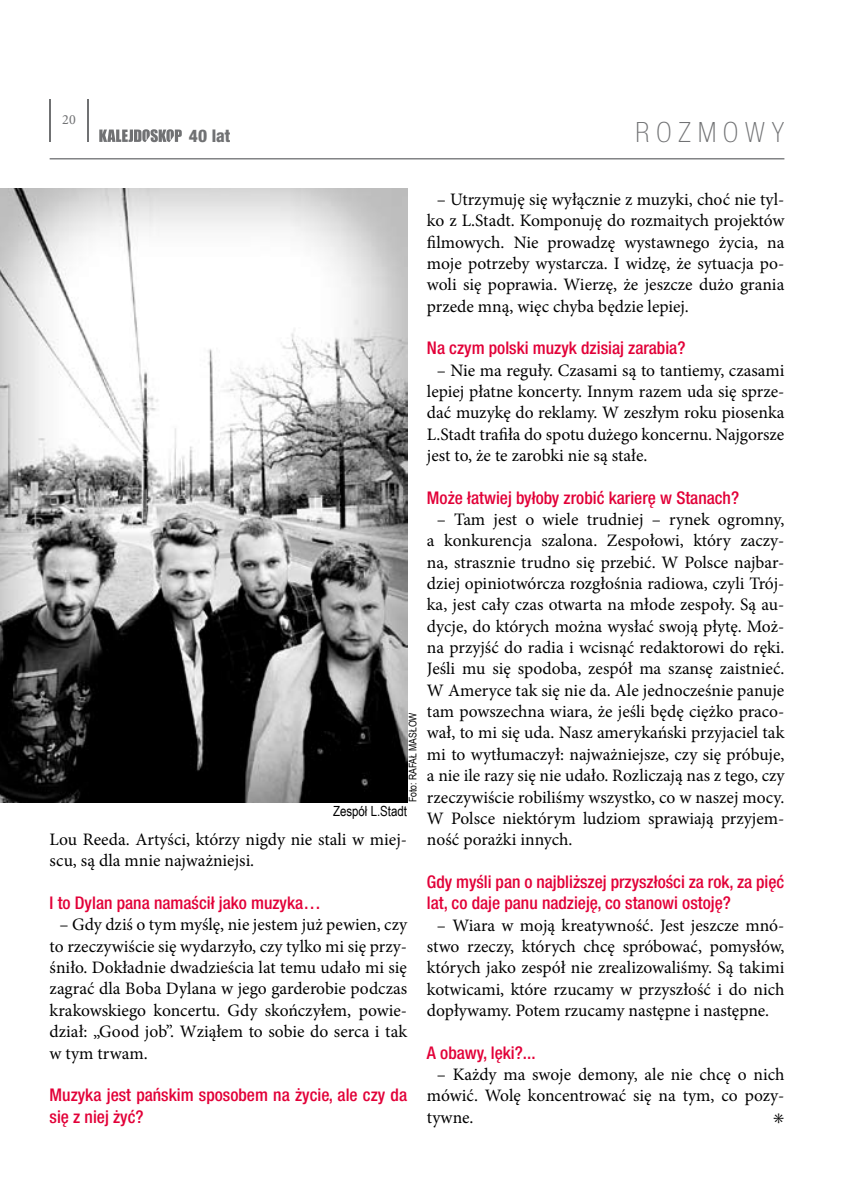
<style>
.page{position:relative;width:844px;height:1191px;background:#fff}
.page>*{position:absolute;margin:0;border:0;box-sizing:border-box;transform-origin:0 0}
.t1{font:100 condensed 28px "Helvetica Neue LT Pro";letter-spacing:.25em;color:#707173}
.t2{font:17.5px/21.3px "Minion Pro";color:#000;text-align:justify}
.t3{font:500 condensed 17.5px/21.3px "Helvetica Neue LT Pro";color:#e20038}
.t4{font:800 condensed 17.5px "Helvetica Neue LT Pro";color:#707173}
.t5{font:14px "Arial Narrow";color:#000}
.t6{font:14px "Minion Pro";color:#707173}
.t7{font:10.5px "Arial Narrow";color:#000}
</style>
<div class="page">
<hr style="left:50px;top:99px;width:1px;height:43px;background:#707173">
<hr style="left:88px;top:99px;width:1px;height:43px;background:#707173">
<hr style="left:50px;top:158px;width:734px;height:1px;background:#707173">
<svg style="left:99px;top:129px;width:83px;height:13px"></svg>
<img style="left:0;top:189px;width:407px;height:613px">
<p class="t6" style="left:62px;top:110px;width:15px">20</p>
<p class="t4" style="left:189px;top:125px;width:43px">40 lat</p>
<h1 class="t1" style="left:635px;top:116px;width:150px">R OZMOWY</h1>
<p class="t7" style="left:405px;top:802px;width:91px;rotate:-90deg">Foto: RAFAŁ MASŁOW</p>
<p class="t5" style="left:333px;top:801px;width:76px">Zespół L.Stadt</p>
<p class="t2" style="left:50px;top:829px;width:359px">Lou Reeda. Artyści, którzy nigdy nie stali w miej&shy;scu, są dla mnie najważniejsi.</p>
<p class="t3" style="left:50px;top:892px;width:272px">I to Dylan pana namaścił jako muzyka…</p>
<p class="t2" style="left:50px;top:914px;width:359px;text-indent:10px">– Gdy dziś o tym myślę, nie jestem już pewien, czy to rzeczywiście się wydarzyło, czy tylko mi się przy&shy;śniło. Dokładnie dwadzieścia lat temu udało mi się zagrać dla Boba Dylana w jego garderobie podczas krakowskiego koncertu. Gdy skończyłem, powie&shy;dział: „Good job”. Wziąłem to sobie do serca i tak w tym trwam.</p>
<p class="t3" style="left:50px;top:1084px;width:359px">Muzyka jest pańskim sposobem na życie, ale czy da się z niej żyć?</p>
<p class="t2" style="left:427px;top:189px;width:359px;text-indent:10px">– Utrzymuję się wyłącznie z muzyki, choć nie tyl&shy;ko z L.Stadt. Komponuję do rozmaitych projektów filmowych. Nie prowadzę wystawnego życia, na moje potrzeby wystarcza. I widzę, że sytuacja po&shy;woli się poprawia. Wierzę, że jeszcze dużo grania przede mną, więc chyba będzie lepiej.</p>
<p class="t3" style="left:427px;top:337px;width:260px">Na czym polski muzyk dzisiaj zarabia?</p>
<p class="t2" style="left:427px;top:359px;width:359px;text-indent:10px">– Nie ma reguły. Czasami są to tantiemy, czasami lepiej płatne koncerty. Innym razem uda się sprze&shy;dać muzykę do reklamy. W zeszłym roku piosenka L.Stadt trafiła do spotu dużego koncernu. Najgorsze jest to, że te zarobki nie są stałe.</p>
<p class="t3" style="left:427px;top:486px;width:313px">Może łatwiej byłoby zrobić karierę w Stanach?</p>
<p class="t2" style="left:427px;top:509px;width:359px;text-indent:10px">– Tam jest o wiele trudniej – rynek ogromny, a konkurencja szalona. Zespołowi, który zaczy&shy;na, strasznie trudno się przebić. W Polsce najbar&shy;dziej opiniotwórcza rozgłośnia radiowa, czyli Trój&shy;ka, jest cały czas otwarta na młode zespoły. Są au&shy;dycje, do których można wysłać swoją płytę. Moż&shy;na przyjść do radia i wcisnąć redaktorowi do ręki.<br>Jeśli mu się spodoba, zespół ma szansę zaistnieć.<br>W Ameryce tak się nie da. Ale jednocześnie panuje tam powszechna wiara, że jeśli będę ciężko praco&shy;wał, to mi się uda. Nasz amerykański przyjaciel tak mi to wytłumaczył: najważniejsze, czy się próbuje, a nie ile razy się nie udało. Rozliczają nas z tego, czy rzeczywiście robiliśmy wszystko, co w naszej mocy.<br>W Polsce niektórym ludziom sprawiają przyjem&shy;ność porażki innych.</p>
<p class="t3" style="left:427px;top:870px;width:359px">Gdy myśli pan o najbliższej przyszłości za rok, za pięć lat, co daje panu nadzieję, co stanowi ostoję?</p>
<p class="t2" style="left:427px;top:914px;width:359px;text-indent:10px">– Wiara w moją kreatywność. Jest jeszcze mnó&shy;stwo rzeczy, których chcę spróbować, pomysłów, których jako zespół nie zrealizowaliśmy. Są takimi kotwicami, które rzucamy w przyszłość i do nich dopływamy. Potem rzucamy następne i następne.</p>
<p class="t3" style="left:427px;top:1041px;width:110px">A obawy, lęki?...</p>
<p class="t2" style="left:427px;top:1063px;width:359px;text-indent:10px">– Każdy ma swoje demony, ale nie chcę o nich mówić. Wolę koncentrować się na tym, co pozy&shy;tywne.</p>
<p class="t2" style="left:773px;top:1106px;width:13px">✳</p>
</div>
